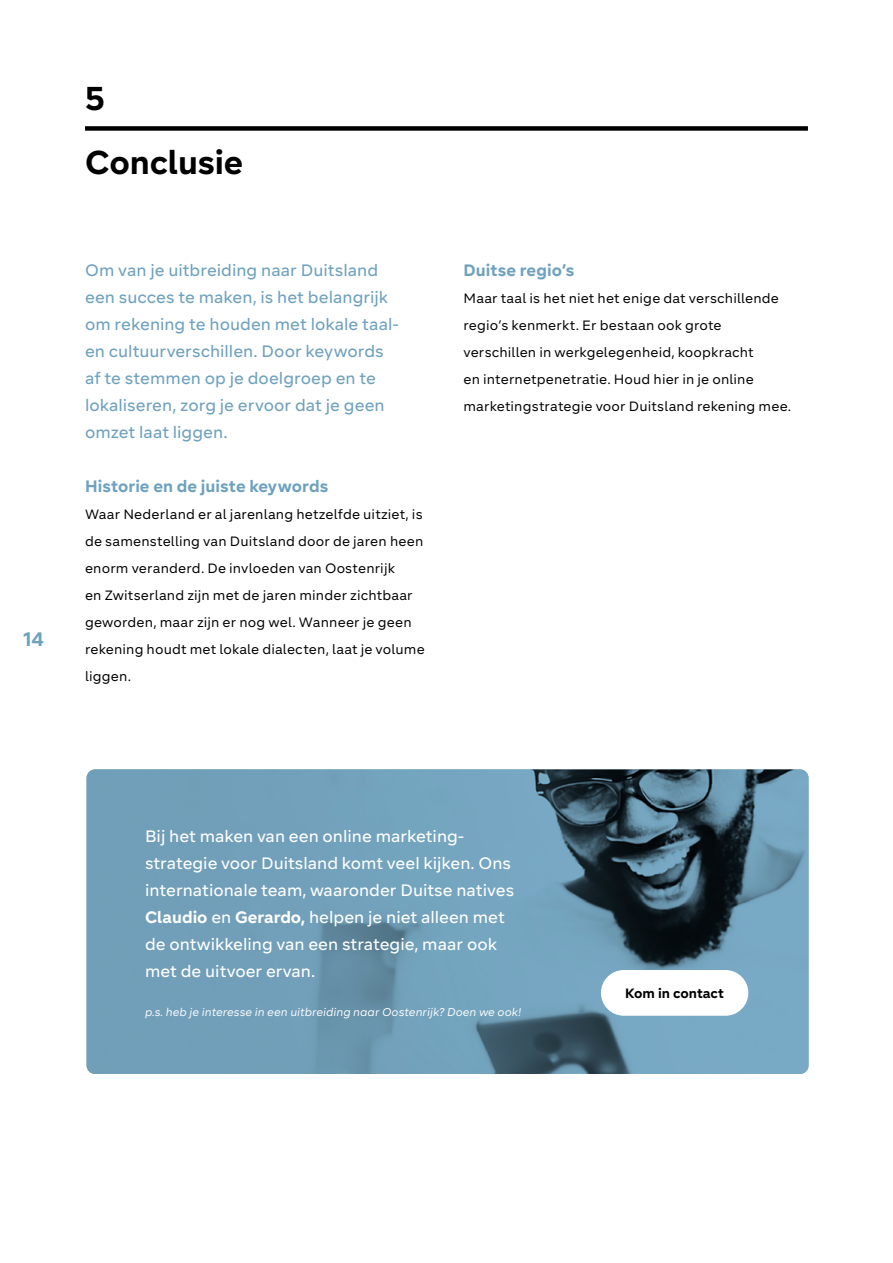
<style>
.page{position:relative;width:893px;height:1263px;background:#fff}
.page>*{position:absolute;margin:0;border:0;box-sizing:border-box;transform-origin:0 0}
.t1{font:700 33px "Segma";letter-spacing:-.005em;color:#000}
.t2{font:700 19.5px "Segma";color:#6ea1be}
.t3{font:500 16.5px/27px "Segma";color:#fff}
.t4{font:500 16.5px/27px "Segma";color:#6ea1be}
.t5{font:700 16.5px "Segma";color:#6ea1be}
.t6{font:13.5px/27px "Segma";letter-spacing:.01em;color:#000}
.t7{font:700 13.5px "Segma";color:#000}
.t8{font:italic 11.25px "Segma";color:#fff}
.s1{font-weight:700}
</style>
<div class="page">
<img style="left:87px;top:769px;width:721px;height:305px">
<div style="left:85px;top:126px;width:723px;height:5px;background:#000"></div>
<div style="left:601px;top:970px;width:147px;height:46px;background:#fff;border-radius:23px"></div>
<h2 class="t2" style="left:23px;top:626px;width:22px">14</h2>
<h1 class="t1" style="left:85px;top:76px;width:21px">5</h1>
<h1 class="t1" style="left:85px;top:140px;width:160px">Conclusie</h1>
<p class="t4" style="left:85px;top:256px;width:316px">Om van je uitbreiding naar Duitsland een succes te maken, is het belangrijk om rekening te houden met lokale taal&shy;en cultuurverschillen. Door keywords af te stemmen op je doelgroep en te lokaliseren, zorg je ervoor dat je geen omzet laat liggen.</p>
<p class="t5" style="left:85px;top:475px;width:245px">Historie en de juiste keywords</p>
<p class="t6" style="left:85px;top:501px;width:341px">Waar Nederland er al jarenlang hetzelfde uitziet, is de samenstelling van Duitsland door de jaren heen enorm veranderd. De invloeden van Oostenrijk<br>en Zwitserland zijn met de jaren minder zichtbaar geworden, maar zijn er nog wel. Wanneer je geen rekening houdt met lokale dialecten, laat je volume liggen.</p>
<p class="t5" style="left:463px;top:259px;width:113px">Duitse regio’s</p>
<p class="t6" style="left:463px;top:285px;width:329px">Maar taal is het niet het enige dat verschillende regio’s kenmerkt. Er bestaan ook grote verschillen in werkgelegenheid, koopkracht<br>en internetpenetratie. Houd hier in je online marketingstrategie voor Duitsland rekening mee.</p>
<p class="t3" style="left:145px;top:822px;width:371px">Bij het maken van een online marketing&shy;strategie voor Duitsland komt veel kijken. Ons internationale team, waaronder Duitse natives <span class="s1">Claudio</span> en <span class="s1">Gerardo,</span> helpen je niet alleen met de ontwikkeling van een strategie, maar ook met de uitvoer ervan.</p>
<p class="t8" style="left:145px;top:1004px;width:378px">p.s. heb je interesse in een uitbreiding naar Oostenrijk? Doen we ook!</p>
<p class="t7" style="left:625px;top:984px;width:100px">Kom in contact</p>
</div>
